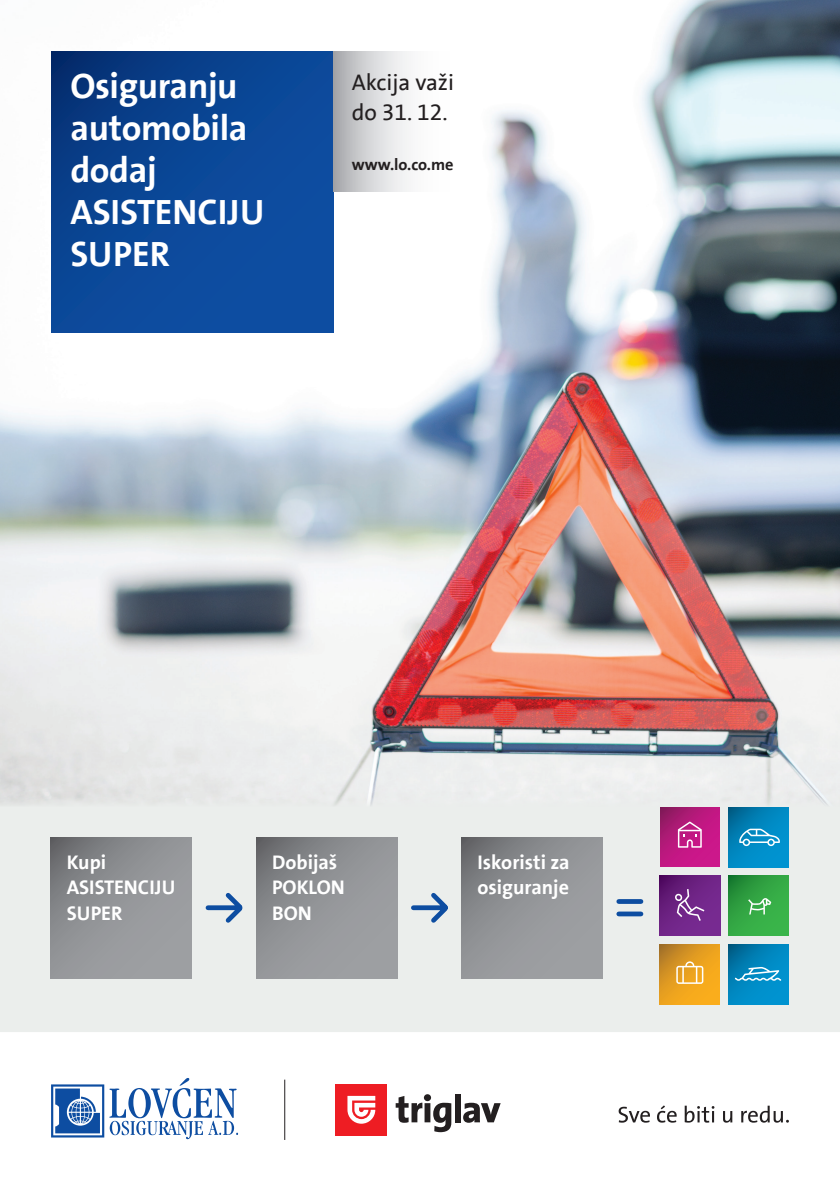
<style>
.page{position:relative;width:840px;height:1191px;background:#fff}
.page>*{position:absolute;margin:0;border:0;box-sizing:border-box;transform-origin:0 0}
.t1{font:700 35.6px/42px "Triglav The Sans";letter-spacing:-.01em;color:#fff}
.t2{font:22.8px/30.8px "Triglav The Sans";color:#231f20}
.t3{font:700 20px/25.2px "Triglav The Sans";color:#fff}
.t4{font:700 16.2px "Triglav The Sans";color:#231f20}
</style>
<div class="page">
<img style="left:0;top:0;width:839px;height:1032px">
<div style="left:335px;top:1084px;width:52px;height:51px;background:#ee1d23"></div>
<svg style="left:395px;top:1094px;width:56px;height:38px"></svg>
<div style="left:454px;top:1094px;width:6px;height:28px;background:#231f20"></div>
<svg style="left:463px;top:1102px;width:37px;height:20px"></svg>
<svg style="left:347px;top:1095px;width:28px;height:28px"></svg>
<svg style="left:51px;top:1078px;width:187px;height:61px"></svg>
<hr style="left:284px;top:1079px;width:1px;height:61px;background:#231f20">
<svg style="left:618px;top:1106px;width:31px;height:16px"></svg>
<svg style="left:657px;top:1105px;width:19px;height:17px"></svg>
<svg style="left:684px;top:1105px;width:30px;height:17px"></svg>
<svg style="left:723px;top:1111px;width:9px;height:11px"></svg>
<svg style="left:741px;top:1105px;width:47px;height:17px"></svg>
<div style="left:618px;top:899px;width:22px;height:5px;background:#0d4da1"></div>
<div style="left:618px;top:911px;width:22px;height:5px;background:#0d4da1"></div>
<svg style="left:51px;top:51px;width:282px;height:282px;background:#0a4695"></svg>
<svg style="left:659px;top:807px;width:60px;height:59px;background:#bc1e81"></svg>
<svg style="left:677px;top:821px;width:24px;height:26px"></svg>
<svg style="left:659px;top:944px;width:60px;height:60px;background:#e39d20"></svg>
<svg style="left:676px;top:961px;width:27px;height:23px"></svg>
<svg style="left:728px;top:944px;width:60px;height:60px;background:#0186bd"></svg>
<svg style="left:734px;top:966px;width:46px;height:14px"></svg>
<svg style="left:728px;top:875px;width:60px;height:60px;background:#31a543"></svg>
<svg style="left:747px;top:898px;width:23px;height:16px"></svg>
<svg style="left:728px;top:807px;width:60px;height:60px;background:#0085bd"></svg>
<svg style="left:738px;top:828px;width:41px;height:18px"></svg>
<svg style="left:203px;top:888px;width:43px;height:39px;background:#bfcedd"></svg>
<svg style="left:408px;top:888px;width:44px;height:39px;background:#c0cfdd"></svg>
<svg style="left:51px;top:837px;width:141px;height:141px;background:#909295"></svg>
<svg style="left:256px;top:837px;width:141px;height:141px;background:#909295"></svg>
<svg style="left:461px;top:837px;width:141px;height:141px;background:#909295"></svg>
<svg style="left:333px;top:51px;width:141px;height:141px"></svg>
<svg style="left:659px;top:875px;width:61px;height:61px;background:#6c2283"></svg>
<svg style="left:674px;top:889px;width:30px;height:32px"></svg>
<h1 class="t1" style="left:70px;top:65px;width:195px">Osiguranju automobila dodaj<br>ASISTENCIJU<br>SUPER</h1>
<p class="t2" style="left:351px;top:67px;width:104px">Akcija važi do 31. 12.</p>
<p class="t4" style="left:351px;top:155px;width:103px">www.lo.co.me</p>
<p class="t3" style="left:67px;top:850px;width:110px">Kupi<br>ASISTENCIJU<br>SUPER</p>
<p class="t3" style="left:272px;top:850px;width:74px">Dobijaš<br>POKLON<br>BON</p>
<p class="t3" style="left:477px;top:850px;width:94px">Iskoristi za osiguranje</p>
</div>
